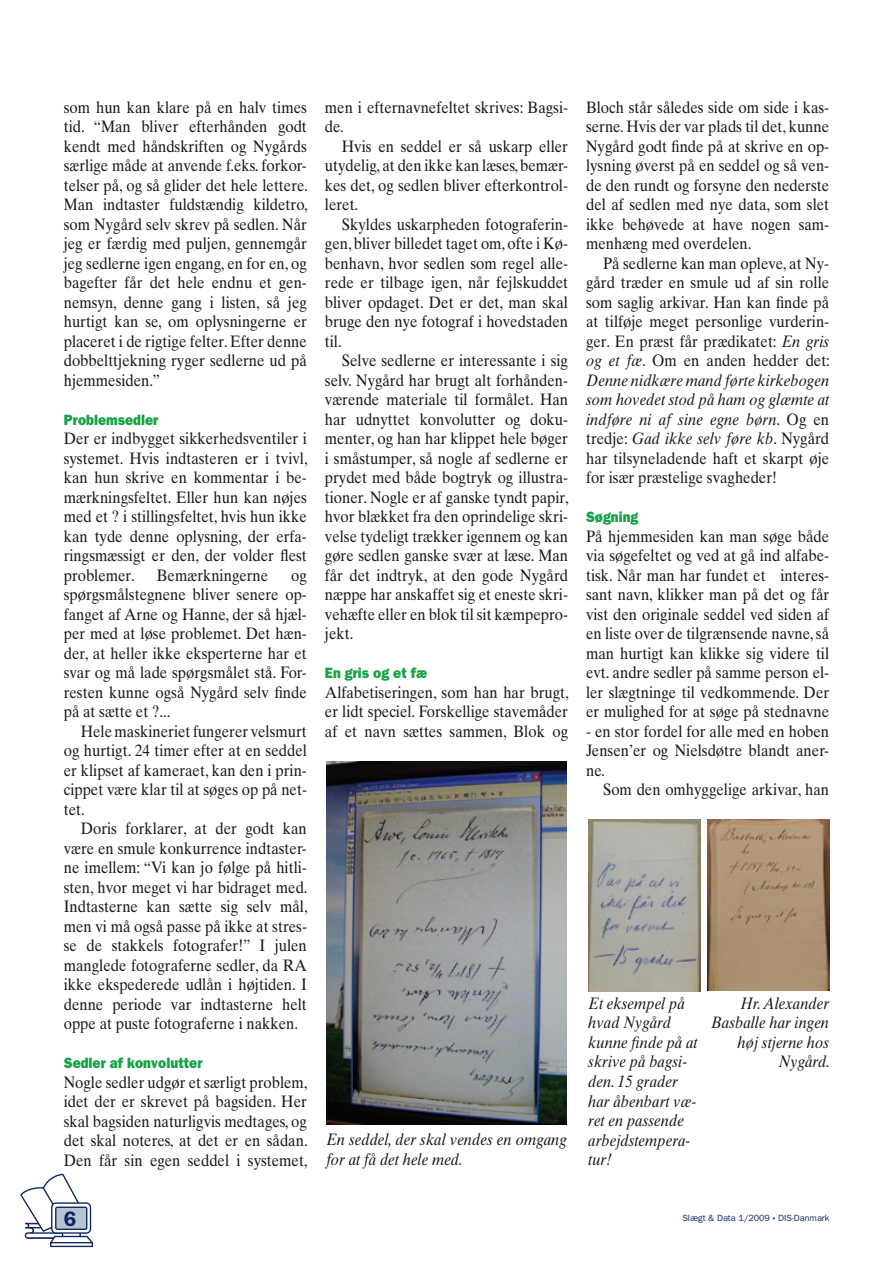
<style>
.page{position:relative;width:893px;height:1263px;background:#fff}
.page>*{position:absolute;margin:0;border:0;box-sizing:border-box;transform-origin:0 0}
.t1{font:600 21px "Franklin Gothic";color:#0d245c}
.t2{font:16.5px/19.5px "Times Ten";color:#1a171c;text-align:justify;scale:.9 1}
.t3{font:italic 16.5px/19.5px "Times Ten";color:#1a171c;scale:.9 1}
.t4{font:800 15px "Franklin Gothic";color:#16a345;scale:.9 1}
.t5{font:9px "Franklin Gothic";color:#0d245c}
.s1{font-style:italic}
.s2{font-weight:800}
</style>
<div class="page">
<svg style="left:20px;top:1174px;width:73px;height:73px"></svg>
<img style="left:326px;top:762px;width:241px;height:363px">
<img style="left:588px;top:820px;width:112px;height:171px">
<img style="left:707px;top:820px;width:122px;height:171px">
<p class="t2" style="left:64px;top:97px;width:273px">som hun kan klare på en halv times tid. “Man bliver efterhånden godt kendt med håndskriften og Nygårds særlige måde at anvende f.eks. forkor&shy;telser på, og så glider det hele lettere.<br>Man indtaster fuldstændig kildetro, som Nygård selv skrev på sedlen. Når jeg er færdig med puljen, gennemgår jeg sedlerne igen engang, en for en, og bagefter får det hele endnu et gen&shy;nemsyn, denne gang i listen, så jeg hurtigt kan se, om oplysningerne er placeret i de rigtige felter. Efter denne dobbelttjekning ryger sedlerne ud på hjemmesiden.”</p>
<p class="t4" style="left:64px;top:411px;width:107px">Problemsedler</p>
<p class="t2" style="left:64px;top:429px;width:273px">Der er indbygget sikkerhedsventiler i systemet. Hvis indtasteren er i tvivl, kan hun skrive en kommentar i be&shy;mærkningsfeltet. Eller hun kan nøjes med et ? i stillingsfeltet, hvis hun ikke kan tyde denne oplysning, der erfa&shy;ringsmæssigt er den, der volder flest problemer.</p>
<p class="t2" style="left:157px;top:565px;width:125px">Bemærkningerne</p>
<p class="t2" style="left:64px;top:565px;width:272px;text-indent:227px">og spørgsmålstegnene bliver senere op&shy;fanget af Arne og Hanne, der så hjæl&shy;per med at løse problemet. Det hæn&shy;der, at heller ikke eksperterne har et svar og må lade spørgsmålet stå. For&shy;resten kunne også Nygård selv finde på at sætte et ?...</p>
<p class="t2" style="left:64px;top:721px;width:272px;text-indent:17px">Hele maskineriet fungerer velsmurt og hurtigt. 24 timer efter at en seddel er klipset af kameraet, kan den i prin&shy;cippet være klar til at søges op på net&shy;tet.</p>
<p class="t2" style="left:64px;top:819px;width:273px;text-indent:17px">Doris forklarer, at der godt kan være en smule konkurrence indtaster&shy;ne imellem: “Vi kan jo følge på hitli&shy;sten, hvor meget vi har bidraget med.<br>Indtasterne kan sætte sig selv mål, men vi må også passe på ikke at stres&shy;se de stakkels fotografer!” I julen manglede fotograferne sedler, da RA ikke ekspederede udlån i højtiden. I denne periode var indtasterne helt oppe at puste fotograferne i nakken.</p>
<p class="t4" style="left:64px;top:1054px;width:156px">Sedler af konvolutter</p>
<p class="t2" style="left:64px;top:1072px;width:273px">Nogle sedler udgør et særligt problem, idet der er skrevet på bagsiden. Her skal bagsiden naturligvis medtages, og det skal noteres, at det er en sådan.<br>Den får sin egen seddel i systemet,</p>
<p class="t2" style="left:325px;top:97px;width:272px">men i efternavnefeltet skrives: Bagsi&shy;de.</p>
<p class="t2" style="left:325px;top:136px;width:272px;text-indent:17px">Hvis en seddel er så uskarp eller utydelig, at den ikke kan læses, bemær&shy;kes det, og sedlen bliver efterkontrol&shy;leret.</p>
<p class="t2" style="left:325px;top:214px;width:272px;text-indent:17px">Skyldes uskarpheden fotograferin&shy;gen, bliver billedet taget om, ofte i Kø&shy;benhavn, hvor sedlen som regel alle&shy;rede er tilbage igen, når fejlskuddet bliver opdaget. Det er det, man skal bruge den nye fotograf i hovedstaden til.</p>
<p class="t2" style="left:325px;top:351px;width:273px;text-indent:17px">Selve sedlerne er interessante i sig selv. Nygård har brugt alt forhånden&shy;værende materiale til formålet. Han har udnyttet konvolutter og doku&shy;menter, og han har klippet hele bøger i småstumper, så nogle af sedlerne er prydet med både bogtryk og illustra&shy;tioner. Nogle er af ganske tyndt papir, hvor blækket fra den oprindelige skri&shy;velse tydeligt trækker igennem og kan gøre sedlen ganske svær at læse. Man får det indtryk, at den gode Nygård næppe har anskaffet sig et eneste skri&shy;vehæfte eller en blok til sit kæmpepro&shy;jekt.</p>
<p class="t4" style="left:325px;top:664px;width:115px">En gris og et fæ</p>
<p class="t2" style="left:325px;top:682px;width:273px">Alfabetiseringen, som han har brugt, er lidt speciel. Forskellige stavemåder af et navn sættes sammen, Blok og</p>
<p class="t3" style="left:326px;top:1130px;width:269px">En seddel, der skal vendes en omgang for at få det hele med.</p>
<p class="t2" style="left:586px;top:97px;width:272px">Bloch står således side om side i kas&shy;serne. Hvis der var plads til det, kunne Nygård godt finde på at skrive en op&shy;lysning øverst på en seddel og så ven&shy;de den rundt og forsyne den nederste del af sedlen med nye data, som slet ikke behøvede at have nogen sam&shy;menhæng med overdelen.</p>
<p class="t2" style="left:586px;top:253px;width:273px;text-indent:17px">På sedlerne kan man opleve, at Ny&shy;gård træder en smule ud af sin rolle som saglig arkivar. Han kan finde på at tilføje meget personlige vurderin&shy;ger. En præst får prædikatet: <span class="s1">En gris og et fæ</span>. Om en anden hedder det:<br><span class="s1">Denne nidkære mand førte kirkebogen som hovedet stod på ham og glæmte at indføre ni af sine egne børn</span>. Og en tredje: <span class="s1">Gad ikke selv føre kb</span>. Nygård har tilsyneladende haft et skarpt øje for især præstelige svagheder!</p>
<p class="t4" style="left:586px;top:508px;width:60px">Søgning</p>
<p class="t2" style="left:586px;top:526px;width:272px">På hjemmesiden kan man søge både via søgefeltet og ved at gå ind alfabe&shy;tisk. Når man har fundet et interes&shy;sant navn, klikker man på det og får vist den originale seddel ved siden af en liste over de tilgrænsende navne, så man hurtigt kan klikke sig videre til evt. andre sedler på samme person el&shy;ler slægtninge til vedkommende. Der er mulighed for at søge på stednavne</p>
<p class="t2" style="left:586px;top:721px;width:272px">- en stor fordel for alle med en hoben Jensen’er og Nielsdøtre blandt aner&shy;ne.</p>
<p class="t2" style="left:603px;top:780px;width:253px">Som den omhyggelige arkivar, han</p>
<p class="t3" style="left:588px;top:993px;width:123px">Et eksempel på hvad Nygård kunne finde på at skrive på bagsi&shy;den. 15 grader har åbenbart væ&shy;ret en passende arbejdstempera&shy;tur!</p>
<p class="t3" style="left:711px;top:993px;width:134px;text-align:right">Hr. Alexander<br>Basballe har ingen høj stjerne hos<br>Nygård.</p>
<p class="t1" style="left:64px;top:1206px;width:14px">6</p>
<p class="t5" style="left:682px;top:1213px;width:148px">Slægt &amp; Data 1/2009 <span class="s2">·</span> DIS-Danmark</p>
</div>
